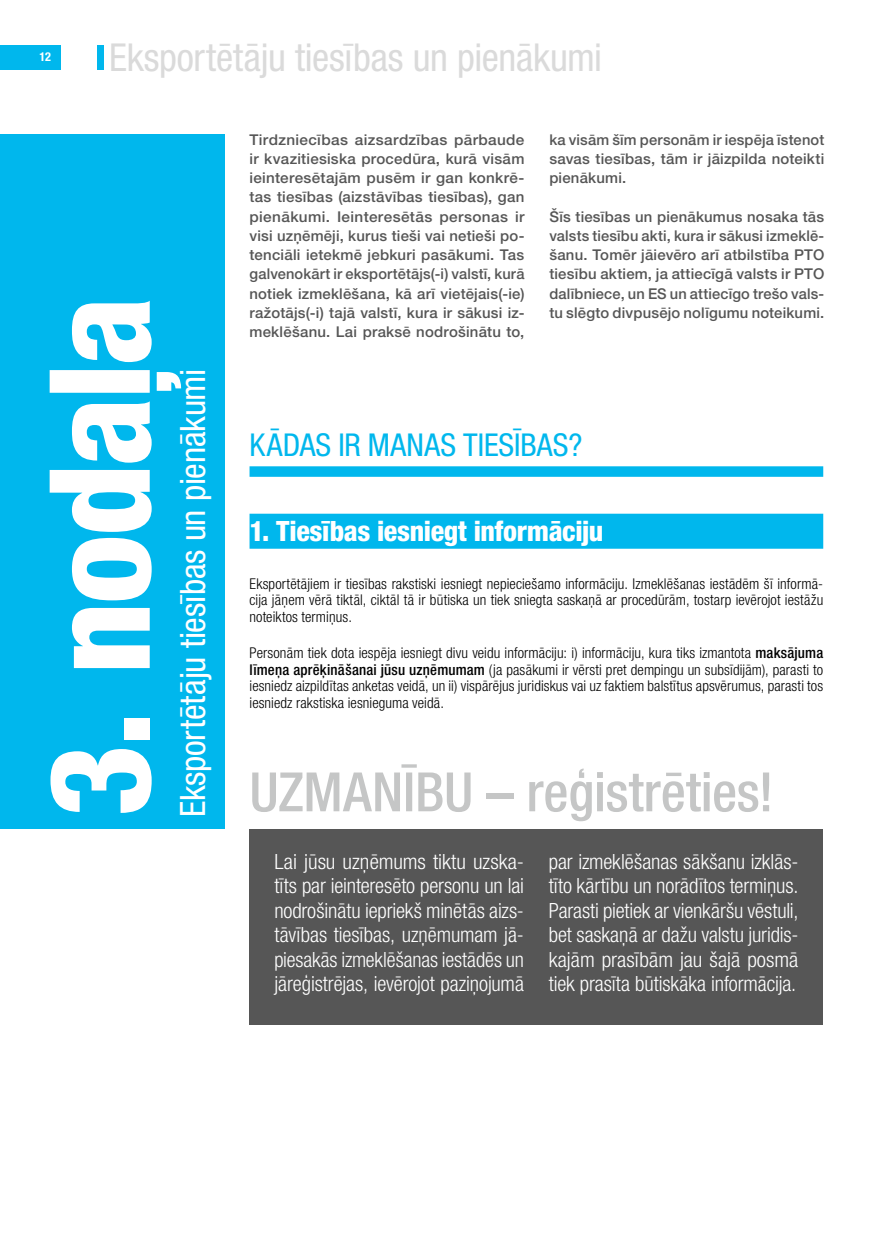
<style>
.page{position:relative;width:874px;height:1241px;background:#fff}
.page>*{position:absolute;margin:0;border:0;box-sizing:border-box;transform-origin:0 0}
.t1{font:800 condensed 140px "Helvetica Neue LT Pro";letter-spacing:-.02em;color:#fff}
.t2{font:500 condensed 54.25px "Helvetica Neue LT Pro";letter-spacing:-.005em;color:#c5c6c6}
.t3{font:condensed 38.5px "Helvetica Neue LT Pro";letter-spacing:-.005em;color:#dadada}
.t4{font:condensed 35px "Helvetica Neue LT Pro";letter-spacing:-.005em;color:#fff}
.t5{font:condensed 31.5px "Helvetica Neue LT Pro";letter-spacing:.06em;color:#00b7ed}
.t6{font:800 condensed 28px "Helvetica Neue LT Pro";letter-spacing:-.015em;color:#fff}
.t7{font:300 condensed 21px/24.5px "Helvetica Neue LT Pro";letter-spacing:-.005em;color:#fff;text-align:justify}
.t8{font:500 14.88px/19.2px "Helvetica Neue LT Pro";letter-spacing:.015em;color:#565656;text-align:justify}
.t9{font:300 condensed 14.88px/16.6px "Helvetica Neue LT Pro";letter-spacing:.01em;color:#000;text-align:justify}
.t10{font:700 condensed 12.25px "Helvetica Neue LT Pro";color:#fff}
.s1{font-weight:500}
</style>
<div class="page">
<div style="left:0;top:134px;width:224px;height:694px;background:#00b7ed"></div>
<div style="left:0;top:45px;width:61px;height:24px;background:#00b7ed"></div>
<div style="left:97px;top:45px;width:6px;height:24px;background:#00b7ed"></div>
<div style="left:249px;top:828px;width:573px;height:195px;background:#565656"></div>
<div style="left:249px;top:513px;width:573px;height:35px;background:#00b7ed"></div>
<div style="left:249px;top:466px;width:573px;height:10px;background:#00b7ed"></div>
<p class="t10" style="left:39px;top:50px;width:13px">12</p>
<h3 class="t3" style="left:109px;top:35px;width:494px">Eksportētāju tiesības un pienākumi</h3>
<h1 class="t1" style="left:13px;top:817px;width:523px;rotate:-90deg">3. nodaļa</h1>
<h3 class="t4" style="left:172px;top:817px;width:449px;rotate:-90deg">Eksportētāju tiesības un pienākumi</h3>
<p class="t8" style="left:249px;top:129px;width:276px">Tirdzniecības aizsardzības pārbaude ir kvazitiesiska procedūra, kurā visām ieinteresētajām pusēm ir gan konkrē&shy;tas tiesības (aizstāvības tiesības), gan pienākumi. Ieinteresētās personas ir visi uzņēmēji, kurus tieši vai netieši po&shy;tenciāli ietekmē jebkuri pasākumi. Tas galvenokārt ir eksportētājs(-i) valstī, kurā notiek izmeklēšana, kā arī vietējais(-ie) ražotājs(-i) tajā valstī, kura ir sākusi iz&shy;meklēšanu. Lai praksē nodrošinātu to,</p>
<p class="t8" style="left:549px;top:129px;width:276px">ka visām šīm personām ir iespēja īstenot savas tiesības, tām ir jāizpilda noteikti pienākumi.</p>
<p class="t8" style="left:549px;top:206px;width:276px">Šīs tiesības un pienākumus nosaka tās valsts tiesību akti, kura ir sākusi izmeklē&shy;šanu. Tomēr jāievēro arī atbilstība PTO tiesību aktiem, ja attiecīgā valsts ir PTO dalībniece, un ES un attiecīgo trešo vals&shy;tu slēgto divpusējo nolīgumu noteikumi.</p>
<h3 class="t5" style="left:249px;top:427px;width:226px">Kādas ir manas tiesī</h3>
<h3 class="t5" style="left:520px;top:427px;width:63px">bas?</h3>
<h3 class="t6" style="left:249px;top:513px;width:355px">1. Tiesības iesniegt informāciju</h3>
<p class="t9" style="left:249px;top:575px;width:575px">Eksportētājiem ir tiesības rakstiski iesniegt nepieciešamo informāciju. Izmeklēšanas iestādēm šī informā&shy;cija jāņem vērā tiktāl, ciktāl tā ir būtiska un tiek sniegta saskaņā ar procedūrām, tostarp ievērojot iestāžu noteiktos termiņus.</p>
<p class="t9" style="left:249px;top:644px;width:575px">Personām tiek dota iespēja iesniegt divu veidu informāciju: i) informāciju, kura tiks izmantota <span class="s1">maksājuma līmeņa aprēķināšanai jūsu uzņēmumam</span> (ja pasākumi ir vērsti pret dempingu un subsīdijām), parasti to iesniedz aizpildītas anketas veidā, un ii) vispārējus juridiskus vai uz faktiem balstītus apsvērumus, parasti tos iesniedz rakstiska iesnieguma veidā.</p>
<h2 class="t2" style="left:249px;top:759px;width:525px">UZMANĪBU – reģistrēties!</h2>
<h3 class="t7" style="left:274px;top:848px;width:251px">Lai jūsu uzņēmums tiktu uzska&shy;tīts par ieinteresēto personu un lai nodrošinātu iepriekš minētās aizs&shy;tāvības tiesības, uzņēmumam jā&shy;piesakās izmeklēšanas iestādēs un jāreģistrējas, ievērojot paziņojumā</h3>
<h3 class="t7" style="left:548px;top:848px;width:251px">par izmeklēšanas sākšanu izklās&shy;tīto kārtību un norādītos termiņus.<br>Parasti pietiek ar vienkāršu vēstuli, bet saskaņā ar dažu valstu juridis&shy;kajām prasībām jau šajā posmā tiek prasīta būtiskāka informācija.</h3>
</div>
